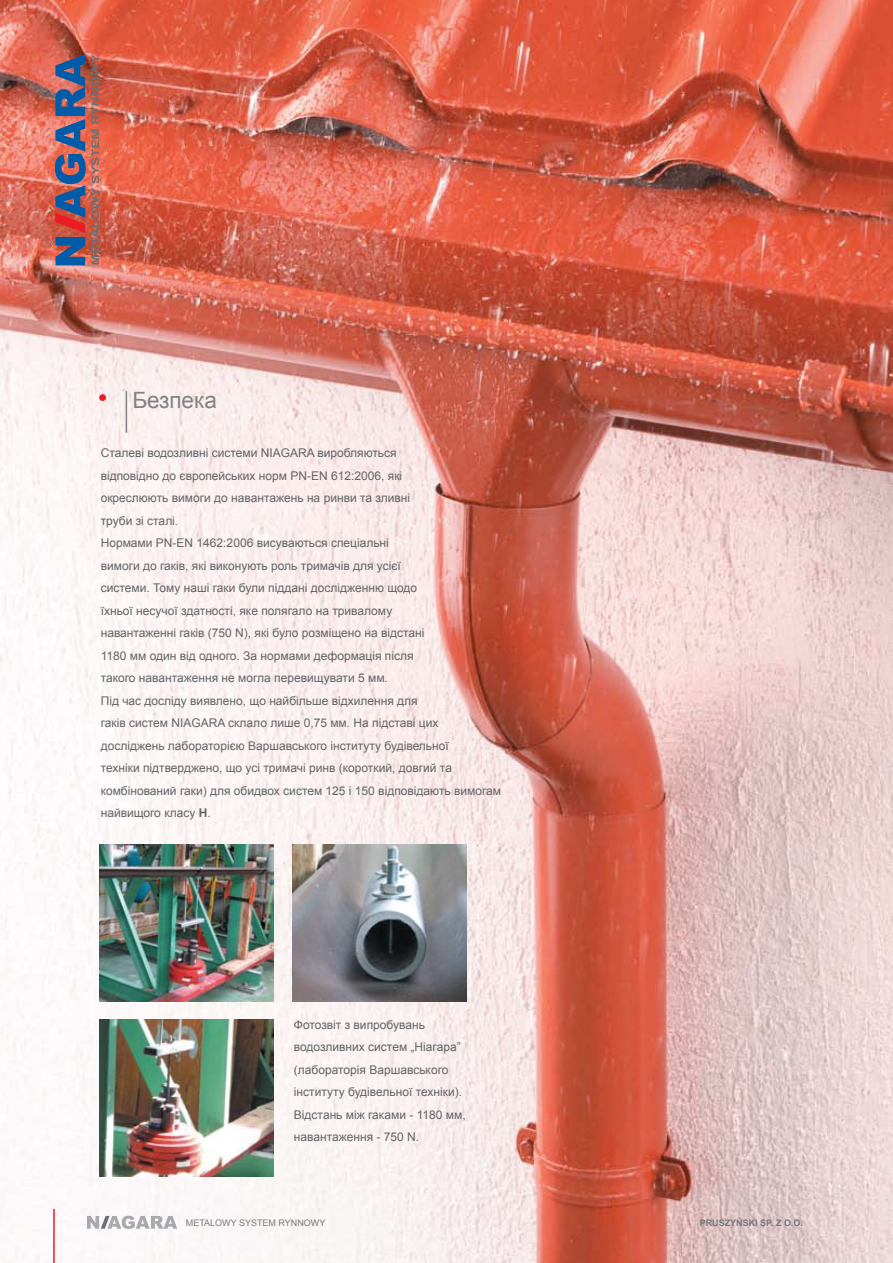
<style>
.page{position:relative;width:893px;height:1263px;background:#fff}
.page>*{position:absolute;margin:0;border:0;box-sizing:border-box;transform-origin:0 0}
.t1{font:22.5px "Arial";color:#808285}
.t2{font:12px/22.5px "Arial";color:#636467}
.t3{font:9px "Arial";color:#77787b}
.t4{font:700 9px "Arial";color:#77787b}
.s1{font-weight:700}
</style>
<div class="page">
<img style="left:0;top:0;width:893px;height:1263px">
<img style="left:99px;top:844px;width:175px;height:157px">
<img style="left:293px;top:844px;width:174px;height:157px">
<img style="left:99px;top:1019px;width:175px;height:157px">
<svg style="left:87px;top:1216px;width:90px;height:13px"></svg>
<hr style="left:53px;top:1209px;width:2px;height:54px;background:#ed1c24">
<div style="left:99px;top:394px;width:7px;height:7px;background:#ed1c24;border-radius:50%"></div>
<hr style="left:126px;top:391px;width:1px;height:42px;background:#808285">
<img style="left:55px;top:54px;width:44px;height:211px">
<h1 class="t1" style="left:132px;top:385px;width:86px">Безпека</h1>
<p class="t2" style="left:101px;top:442px;width:402px">Сталеві водозливні системи NIAGARA виробляються<br>відповідно до європейських норм PN-EN 612:2006, які<br>окреслюють вимоги до навантажень на ринви та зливні<br>труби зі сталі.<br>Нормами PN-EN 1462:2006 висуваються спеціальні<br>вимоги до гаків, які виконують роль тримачів для усієї<br>системи. Тому наші гаки були піддані дослідженню щодо<br>їхньої несучої здатності, яке полягало на тривалому<br>навантаженні гаків (750 N), які було розміщено на відстані<br>1180 мм один від одного. За нормами деформація після<br>такого навантаження не могла перевищувати 5 мм.<br>Під час досліду виявлено, що найбільше відхилення для<br>гаків систем NIAGARA склало лише 0,75 мм. На підставі цих досліджень лабораторією Варшавського інституту будівельної<br>техніки підтверджено, що усі тримачі ринв (короткий, довгий та комбінований гаки) для обидвох систем 125 i 150 відповідають вимогам найвищого класу <span class="s1">H</span>.</p>
<p class="t2" style="left:294px;top:1013px;width:173px">Фотозвіт з випробувань водозливних систем „Ніагара” (лабораторія Варшавського інституту будівельної техніки).<br>Відстань між гаками - 1180 мм, навантаження - 750 N.</p>
<p class="t3" style="left:186px;top:1217px;width:141px">METALOWY SYSTEM RYNNOWY</p>
<p class="t4" style="left:700px;top:1217px;width:105px">PRUSZYŃSKI SP. Z O.O.</p>
</div>
